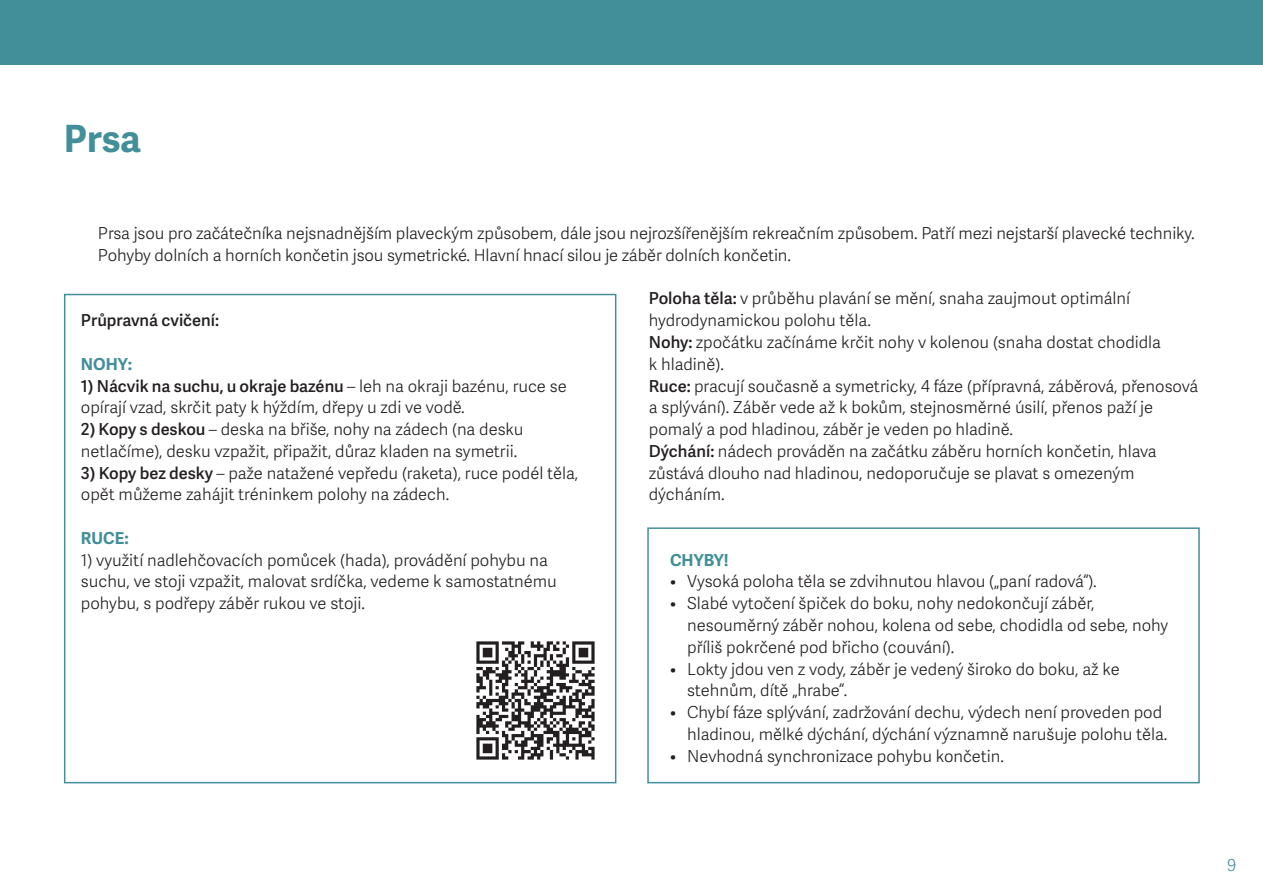
<style>
.page{position:relative;width:1263px;height:894px;background:#fff}
.page>*{position:absolute;margin:0;border:0;box-sizing:border-box;transform-origin:0 0}
.t1{font:700 37.5px "Adelle Sans";color:#428f99}
.t2{font:300 16.5px/21.8px "Adelle Sans";color:#231f20}
.t3{font:600 16.5px "Adelle Sans";color:#231f20}
.t4{font:700 16.5px "Adelle Sans";color:#428f99}
.t5{font:300 16.5px "Adelle Sans";color:#428f99}
.s1{font-weight:600}
</style>
<div class="page">
<div style="left:0;top:0;width:1262px;height:65px;background:#428f99"></div>
<div style="left:64px;top:294px;width:552px;height:489px;border:2px solid #428f99"></div>
<div style="left:647px;top:527px;width:552px;height:256px;border:2px solid #428f99"></div>
<img style="left:476px;top:641px;width:119px;height:119px">
<h1 class="t1" style="left:64px;top:111px;width:79px">Prsa</h1>
<p class="t2" style="left:98px;top:222px;width:1098px">Prsa jsou pro začátečníka nejsnadnějším plaveckým způsobem, dále jsou nejrozšířenějším rekreačním způsobem. Patří mezi nejstarší plavecké techniky.<br>Pohyby dolních a horních končetin jsou symetrické. Hlavní hnací silou je záběr dolních končetin.</p>
<p class="t2" style="left:649px;top:287px;width:551px"><span class="s1">Poloha těla:</span> v průběhu plavání se mění, snaha zaujmout optimální hydrodynamickou polohu těla.<br><span class="s1">Nohy:</span> zpočátku začínáme krčit nohy v kolenou (snaha dostat chodidla<br>k hladině).<br><span class="s1">Ruce:</span> pracují současně a symetricky, 4 fáze (přípravná, záběrová, přenosová a splývání). Záběr vede až k bokům, stejnosměrné úsilí, přenos paží je pomalý a pod hladinou, záběr je veden po hladině.<br><span class="s1">Dýchání:</span> nádech prováděn na začátku záběru horních končetin, hlava zůstává dlouho nad hladinou, nedoporučuje se plavat s omezeným dýcháním.</p>
<p class="t3" style="left:81px;top:308px;width:140px">Průpravná cvičení:</p>
<p class="t4" style="left:81px;top:351px;width:53px">NOHY:</p>
<p class="t2" style="left:81px;top:374px;width:487px"><span class="s1">1) Nácvik na suchu, u okraje bazénu</span> – leh na okraji bazénu, ruce se opírají vzad, skrčit paty k hýždím, dřepy u zdi ve vodě.</p>
<p class="t2" style="left:81px;top:417px;width:444px"><span class="s1">2) Kopy s deskou</span> – deska na břiše, nohy na zádech (na desku netlačíme), desku vzpažit, připažit, důraz kladen na symetrii.</p>
<p class="t2" style="left:81px;top:461px;width:499px"><span class="s1">3) Kopy bez desky</span> – paže natažené vepředu (raketa), ruce podél těla, opět můžeme zahájit tréninkem polohy na zádech.</p>
<p class="t4" style="left:81px;top:525px;width:49px">RUCE:</p>
<p class="t2" style="left:81px;top:548px;width:477px">1) využití nadlehčovacích pomůcek (hada), provádění pohybu na suchu, ve stoji vzpažit, malovat srdíčka, vedeme k samostatnému pohybu, s podřepy záběr rukou ve stoji.</p>
<p class="t4" style="left:670px;top:547px;width:60px">CHYBY!</p>
<p class="t2" style="left:670px;top:570px;width:428px">• Vysoká poloha těla se zdvihnutou hlavou („paní radová“).</p>
<p class="t2" style="left:687px;top:591px;width:482px;text-indent:-17px">• Slabé vytočení špiček do boku, nohy nedokončují záběr, nesouměrný záběr nohou, kolena od sebe, chodidla od sebe, nohy příliš pokrčené pod břicho (couvání).</p>
<p class="t2" style="left:687px;top:657px;width:434px;text-indent:-17px">• Lokty jdou ven z vody, záběr je vedený široko do boku, až ke stehnům, dítě „hrabe“.</p>
<p class="t2" style="left:687px;top:700px;width:482px;text-indent:-17px">• Chybí fáze splývání, zadržování dechu, výdech není proveden pod hladinou, mělké dýchání, dýchání významně narušuje polohu těla.</p>
<p class="t2" style="left:670px;top:744px;width:335px">• Nevhodná synchronizace pohybu končetin.</p>
<p class="t5" style="left:1226px;top:852px;width:11px">9</p>
</div>
